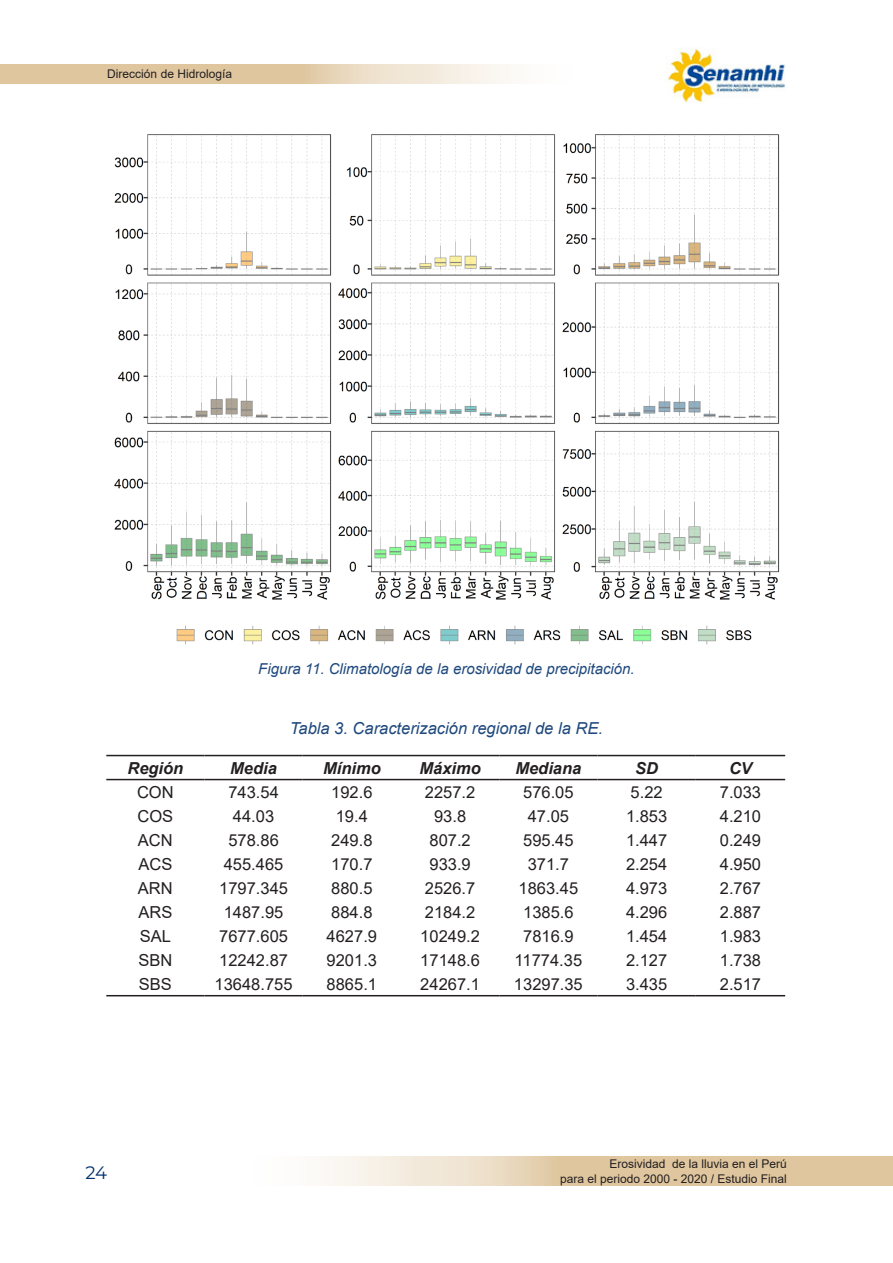
<style>
.page{position:relative;width:893px;height:1263px;background:#fff}
.page>*{position:absolute;margin:0;border:0;box-sizing:border-box;transform-origin:0 0}
.t1{font:18px "Montserrat";color:#00306d}
.t2{font:16.5px "Arial";color:#231f20}
.t3{font:italic 16.5px "Arial";color:#1f497d}
.t4{font:italic 700 16.5px "Arial";color:#231f20}
.t5{font:italic 15px "Arial";color:#1f497d}
.t6{font:12px "Arial";color:#231f20}
</style>
<div class="page">
<svg style="left:323px;top:1156px;width:570px;height:30px;background:#e6d2b4"></svg>
<svg style="left:1px;top:64px;width:509px;height:20px;background:#e5d2b4"></svg>
<img style="left:666px;top:47px;width:119px;height:56px">
<img style="left:114px;top:134px;width:666px;height:511px">
<hr style="left:106px;top:755px;width:98px;height:1px;background:#231f20">
<hr style="left:204px;top:755px;width:99px;height:1px;background:#231f20">
<hr style="left:303px;top:755px;width:98px;height:1px;background:#231f20">
<hr style="left:401px;top:755px;width:98px;height:1px;background:#231f20">
<hr style="left:499px;top:755px;width:98px;height:1px;background:#231f20">
<hr style="left:597px;top:755px;width:99px;height:1px;background:#231f20">
<hr style="left:696px;top:755px;width:89px;height:1px;background:#231f20">
<hr style="left:106px;top:779px;width:98px;height:1px;background:#231f20">
<hr style="left:204px;top:779px;width:99px;height:1px;background:#231f20">
<hr style="left:303px;top:779px;width:98px;height:1px;background:#231f20">
<hr style="left:401px;top:779px;width:98px;height:1px;background:#231f20">
<hr style="left:499px;top:779px;width:98px;height:1px;background:#231f20">
<hr style="left:597px;top:779px;width:99px;height:1px;background:#231f20">
<hr style="left:696px;top:779px;width:89px;height:1px;background:#231f20">
<hr style="left:106px;top:995px;width:98px;height:1px;background:#231f20">
<hr style="left:204px;top:995px;width:99px;height:1px;background:#231f20">
<hr style="left:303px;top:995px;width:98px;height:1px;background:#231f20">
<hr style="left:401px;top:995px;width:98px;height:1px;background:#231f20">
<hr style="left:499px;top:995px;width:98px;height:1px;background:#231f20">
<hr style="left:597px;top:995px;width:99px;height:1px;background:#231f20">
<hr style="left:696px;top:995px;width:89px;height:1px;background:#231f20">
<p class="t6" style="left:107px;top:66px;width:126px">Dirección de Hidrología</p>
<p class="t5" style="left:258px;top:659px;width:378px">Figura 11. Climatología de la erosividad de precipitación.</p>
<p class="t3" style="left:290px;top:717px;width:315px">Tabla 3. Caracterización regional de la RE.</p>
<p class="t4" style="left:127px;top:757px;width:57px">Región</p>
<p class="t4" style="left:230px;top:757px;width:48px">Media</p>
<p class="t4" style="left:323px;top:757px;width:59px">Mínimo</p>
<p class="t4" style="left:419px;top:757px;width:63px">Máximo</p>
<p class="t4" style="left:515px;top:757px;width:68px">Mediana</p>
<p class="t4" style="left:635px;top:757px;width:24px">SD</p>
<p class="t4" style="left:729px;top:757px;width:24px">CV</p>
<p class="t2" style="left:137px;top:780px;width:38px">CON</p>
<p class="t2" style="left:228px;top:780px;width:52px">743.54</p>
<p class="t2" style="left:331px;top:780px;width:43px">192.6</p>
<p class="t2" style="left:425px;top:780px;width:52px">2257.2</p>
<p class="t2" style="left:523px;top:780px;width:52px">576.05</p>
<p class="t2" style="left:631px;top:780px;width:34px">5.22</p>
<p class="t2" style="left:720px;top:780px;width:43px">7.033</p>
<p class="t2" style="left:138px;top:804px;width:37px">COS</p>
<p class="t2" style="left:233px;top:804px;width:43px">44.03</p>
<p class="t2" style="left:336px;top:804px;width:34px">19.4</p>
<p class="t2" style="left:434px;top:804px;width:34px">93.8</p>
<p class="t2" style="left:528px;top:804px;width:43px">47.05</p>
<p class="t2" style="left:626px;top:804px;width:43px">1.853</p>
<p class="t2" style="left:720px;top:804px;width:43px">4.210</p>
<p class="t2" style="left:138px;top:828px;width:36px">ACN</p>
<p class="t2" style="left:228px;top:828px;width:52px">578.86</p>
<p class="t2" style="left:331px;top:828px;width:43px">249.8</p>
<p class="t2" style="left:429px;top:828px;width:43px">807.2</p>
<p class="t2" style="left:523px;top:828px;width:52px">595.45</p>
<p class="t2" style="left:626px;top:828px;width:43px">1.447</p>
<p class="t2" style="left:720px;top:828px;width:43px">0.249</p>
<p class="t2" style="left:138px;top:852px;width:35px">ACS</p>
<p class="t2" style="left:224px;top:852px;width:61px">455.465</p>
<p class="t2" style="left:331px;top:852px;width:43px">170.7</p>
<p class="t2" style="left:429px;top:852px;width:43px">933.9</p>
<p class="t2" style="left:528px;top:852px;width:43px">371.7</p>
<p class="t2" style="left:626px;top:852px;width:43px">2.254</p>
<p class="t2" style="left:720px;top:852px;width:43px">4.950</p>
<p class="t2" style="left:138px;top:876px;width:36px">ARN</p>
<p class="t2" style="left:219px;top:876px;width:70px">1797.345</p>
<p class="t2" style="left:331px;top:876px;width:43px">880.5</p>
<p class="t2" style="left:425px;top:876px;width:52px">2526.7</p>
<p class="t2" style="left:519px;top:876px;width:61px">1863.45</p>
<p class="t2" style="left:626px;top:876px;width:43px">4.973</p>
<p class="t2" style="left:720px;top:876px;width:43px">2.767</p>
<p class="t2" style="left:138px;top:900px;width:35px">ARS</p>
<p class="t2" style="left:224px;top:900px;width:61px">1487.95</p>
<p class="t2" style="left:331px;top:900px;width:43px">884.8</p>
<p class="t2" style="left:425px;top:900px;width:52px">2184.2</p>
<p class="t2" style="left:523px;top:900px;width:52px">1385.6</p>
<p class="t2" style="left:626px;top:900px;width:43px">4.296</p>
<p class="t2" style="left:720px;top:900px;width:43px">2.887</p>
<p class="t2" style="left:140px;top:924px;width:33px">SAL</p>
<p class="t2" style="left:219px;top:924px;width:70px">7677.605</p>
<p class="t2" style="left:327px;top:924px;width:52px">4627.9</p>
<p class="t2" style="left:420px;top:924px;width:61px">10249.2</p>
<p class="t2" style="left:523px;top:924px;width:52px">7816.9</p>
<p class="t2" style="left:626px;top:924px;width:43px">1.454</p>
<p class="t2" style="left:720px;top:924px;width:43px">1.983</p>
<p class="t2" style="left:138px;top:948px;width:35px">SBN</p>
<p class="t2" style="left:219px;top:948px;width:70px">12242.87</p>
<p class="t2" style="left:327px;top:948px;width:52px">9201.3</p>
<p class="t2" style="left:420px;top:948px;width:61px">17148.6</p>
<p class="t2" style="left:515px;top:948px;width:69px">11774.35</p>
<p class="t2" style="left:626px;top:948px;width:43px">2.127</p>
<p class="t2" style="left:720px;top:948px;width:43px">1.738</p>
<p class="t2" style="left:139px;top:972px;width:35px">SBS</p>
<p class="t2" style="left:215px;top:972px;width:79px">13648.755</p>
<p class="t2" style="left:327px;top:972px;width:52px">8865.1</p>
<p class="t2" style="left:420px;top:972px;width:61px">24267.1</p>
<p class="t2" style="left:514px;top:972px;width:70px">13297.35</p>
<p class="t2" style="left:626px;top:972px;width:43px">3.435</p>
<p class="t2" style="left:720px;top:972px;width:43px">2.517</p>
<p class="t1" style="left:85px;top:1160px;width:23px">24</p>
<p class="t6" style="left:609px;top:1155px;width:179px">Erosividad de la lluvia en el Perú</p>
<p class="t6" style="left:560px;top:1170px;width:228px">para el periodo 2000 - 2020 / Estudio Final</p>
</div>
